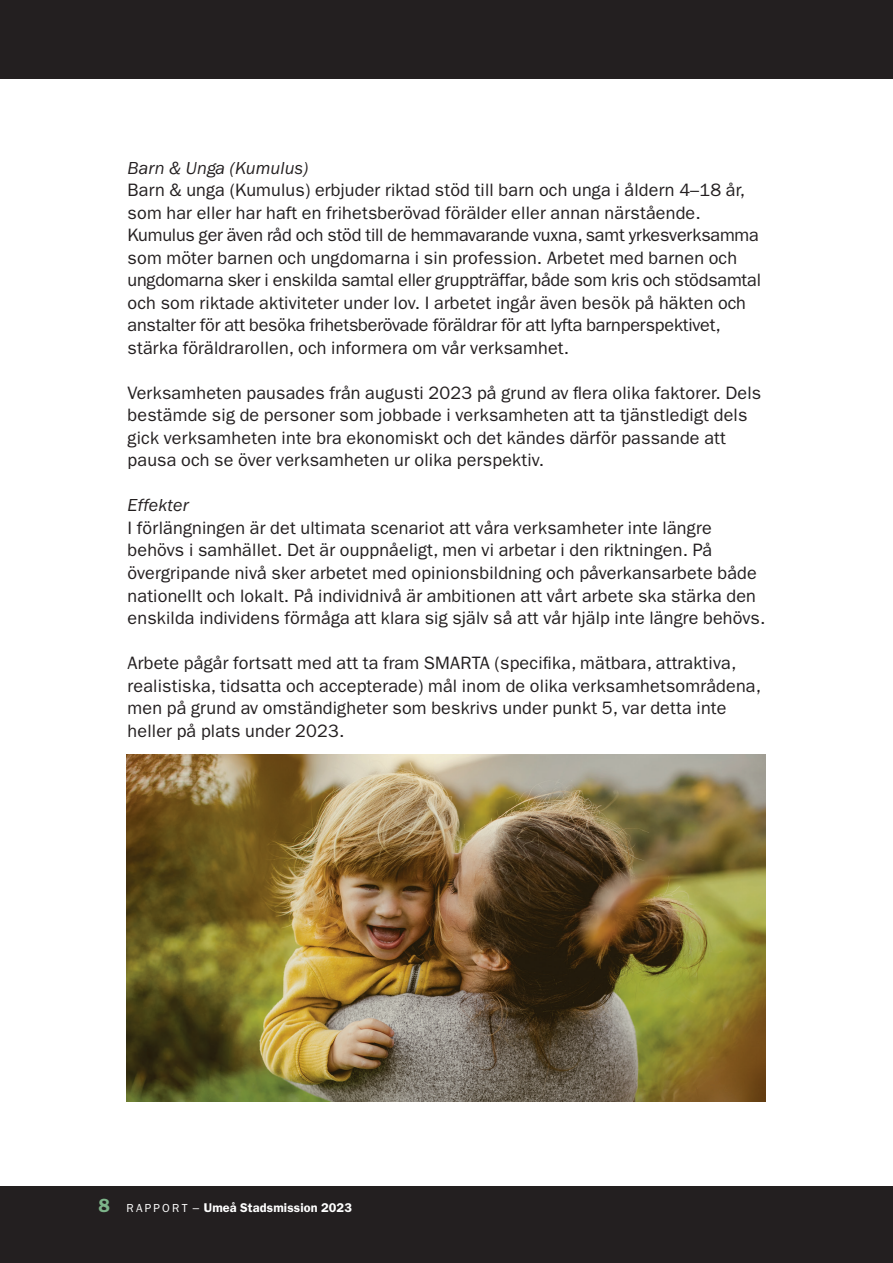
<style>
.page{position:relative;width:893px;height:1263px;background:#fff}
.page>*{position:absolute;margin:0;border:0;box-sizing:border-box;transform-origin:0 0}
.t1{font:18px/22.5px "ITC Franklin Gothic Std";letter-spacing:.01em;color:#231f20}
.t2{font:italic 18px "ITC Franklin Gothic Std";letter-spacing:.01em;color:#231f20}
.t3{font:600 12.75px "ITC Franklin Gothic Std";letter-spacing:.01em;color:#fff}
.s1{font-size:19.05px;color:#7db48a}
.s2{font-weight:400;font-size:11.7px}
.s3{font-weight:400}
</style>
<div class="page">
<div style="left:0;top:1186px;width:893px;height:77px;background:#231f20"></div>
<div style="left:0;top:0;width:893px;height:78px;background:#231f20"></div>
<img style="left:127px;top:755px;width:638px;height:346px">
<p class="t2" style="left:128px;top:158px;width:182px">Barn &amp; Unga (Kumulus)</p>
<p class="t1" style="left:128px;top:179px;width:635px">Barn &amp; unga (Kumulus) erbjuder riktad stöd till barn och unga i åldern 4–18 år, som har eller har haft en frihetsberövad förälder eller annan närstående.<br>Kumulus ger även råd och stöd till de hemmavarande vuxna, samt yrkesverksamma som möter barnen och ungdomarna i sin profession. Arbetet med barnen och ungdomarna sker i enskilda samtal eller gruppträffar, både som kris och stödsamtal och som riktade aktiviteter under lov. I arbetet ingår även besök på häkten och anstalter för att besöka frihetsberövade föräldrar för att lyfta barnperspektivet, stärka föräldrarollen, och informera om vår verksamhet.</p>
<p class="t1" style="left:128px;top:382px;width:635px">Verksamheten pausades från augusti 2023 på grund av flera olika faktorer. Dels bestämde sig de personer som jobbade i verksamheten att ta tjänstledigt dels gick verksamheten inte bra ekonomiskt och det kändes därför passande att pausa och se över verksamheten ur olika perspektiv.</p>
<p class="t2" style="left:128px;top:495px;width:63px">Effekter</p>
<p class="t1" style="left:128px;top:517px;width:639px">I förlängningen är det ultimata scenariot att våra verksamheter inte längre behövs i samhället. Det är ouppnåeligt, men vi arbetar i den riktningen. På övergripande nivå sker arbetet med opinionsbildning och påverkansarbete både nationellt och lokalt. På individnivå är ambitionen att vårt arbete ska stärka den enskilda individens förmåga att klara sig själv så att vår hjälp inte längre behövs.</p>
<p class="t1" style="left:128px;top:652px;width:635px">Arbete pågår fortsatt med att ta fram SMARTA (specifika, mätbara, attraktiva, realistiska, tidsatta och accepterade) mål inom de olika verksamhetsområdena, men på grund av omständigheter som beskrivs under punkt 5, var detta inte heller på plats under 2023.</p>
<p class="t3" style="left:98px;top:1200px;width:255px"><span class="s1">8</span> <span class="s2">R A P P O R T</span> <span class="s3">–</span> Umeå Stadsmission 2023</p>
</div>
